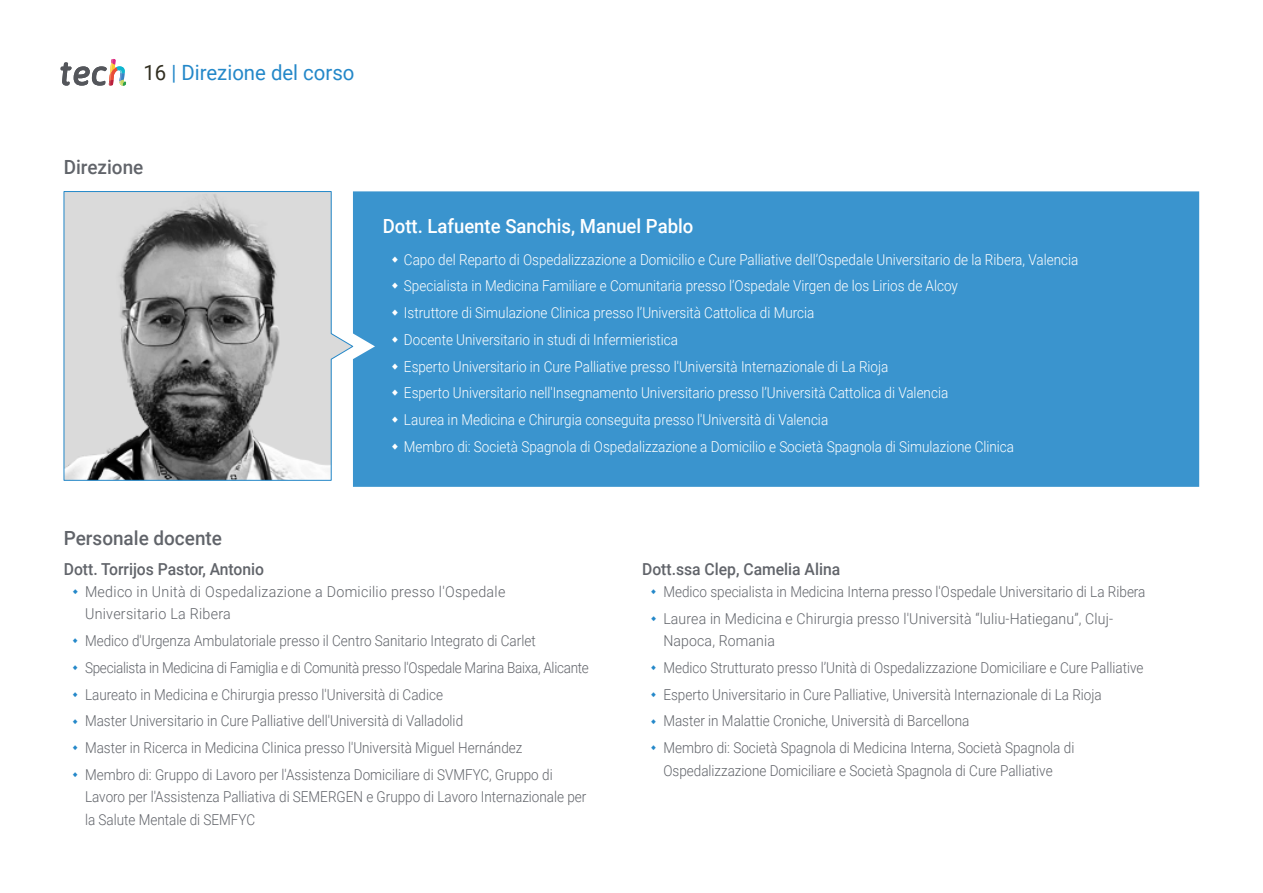
<style>
.page{position:relative;width:1263px;height:893px;background:#fff}
.page>*{position:absolute;margin:0;border:0;box-sizing:border-box;transform-origin:0 0}
.t1{font:21px "Roboto";color:#2488c9}
.t2{font:500 19.5px "Roboto";color:#fff;scale:.95 1}
.t3{font:500 19.5px "Roboto";color:#61646a}
.t4{font:500 16.5px "Roboto";color:#61646a;scale:.95 1}
.t5{font:300 15px/26.7px "Roboto";color:#61646a;scale:.9 1}
.t6{font:300 15px/26.7px "Roboto";color:#fff;scale:.9 1}
.t7{font:300 15px/26.7px "Roboto";color:#61646a;scale:.94 1}
.t8{font:300 15px/22.5px "Roboto";letter-spacing:.02em;color:#61646a;scale:.95 1}
.s1{color:#312e20}
</style>
<div class="page">
<hr style="left:1262px;top:0;width:1px;height:893px;background:#d6d7d6">
<div style="left:353px;top:191px;width:846px;height:296px;background:#3a94ce"></div>
<svg style="left:64px;top:191px;width:289px;height:290px;background:#acaeae"></svg>
<svg style="left:61px;top:59px;width:65px;height:27px"></svg>
<svg style="left:392px;top:256px;width:6px;height:6px"></svg>
<svg style="left:392px;top:283px;width:6px;height:6px"></svg>
<svg style="left:392px;top:309px;width:6px;height:7px"></svg>
<svg style="left:392px;top:336px;width:6px;height:6px"></svg>
<svg style="left:392px;top:363px;width:6px;height:6px"></svg>
<svg style="left:392px;top:390px;width:6px;height:6px"></svg>
<svg style="left:392px;top:416px;width:6px;height:7px"></svg>
<svg style="left:392px;top:443px;width:6px;height:6px"></svg>
<h1 class="t1" style="left:144px;top:57px;width:213px"><span class="s1">16</span> | Direzione del corso</h1>
<h2 class="t3" style="left:64px;top:154px;width:81px">Direzione</h2>
<h2 class="t2" style="left:383px;top:212px;width:328px">Dott. Lafuente Sanchis, Manuel Pablo</h2>
<p class="t6" style="left:404px;top:245px;width:751px">Capo del Reparto di Ospedalizzazione a Domicilio e Cure Palliative dell’Ospedale Universitario de la Ribera, Valencia Specialista in Medicina Familiare e Comunitaria presso l’Ospedale Virgen de los Lirios de Alcoy<br>Istruttore di Simulazione Clinica presso l’Università Cattolica di Murcia<br>Docente Universitario in studi di Infermieristica<br>Esperto Universitario in Cure Palliative presso l'Università Internazionale di La Rioja<br>Esperto Universitario nell'Insegnamento Universitario presso l’Università Cattolica di Valencia<br>Laurea in Medicina e Chirurgia conseguita presso l'Università di Valencia<br>Membro di: Società Spagnola di Ospedalizzazione a Domicilio e Società Spagnola di Simulazione Clinica</p>
<h2 class="t3" style="left:64px;top:525px;width:160px">Personale docente</h2>
<p class="t4" style="left:64px;top:557px;width:212px">Dott. Torrijos Pastor, Antonio</p>
<p class="t8" style="left:85px;top:580px;width:444px">Medico in Unità di Ospedalizazione a Domicilio presso l'Ospedale<br>Universitario La Ribera</p>
<p class="t5" style="left:85px;top:627px;width:561px">Medico d'Urgenza Ambulatoriale presso il Centro Sanitario Integrato di Carlet Specialista in Medicina di Famiglia e di Comunità presso l'Ospedale Marina Baixa, Alicante Laureato in Medicina e Chirurgia presso l'Università di Cadice<br>Master Universitario in Cure Palliative dell'Università di Valladolid<br>Master in Ricerca in Medicina Clinica presso l'Università Miguel Hernández<br>Membro di: Gruppo di Lavoro per l'Assistenza Domiciliare di SVMFYC, Gruppo di</p>
<p class="t5" style="left:85px;top:785px;width:559px;line-height:22.5px">Lavoro per l'Assistenza Palliativa di SEMERGEN e Gruppo di Lavoro Internazionale per la Salute Mentale di SEMFYC</p>
<p class="t4" style="left:642px;top:557px;width:210px">Dott.ssa Clep, Camelia Alina</p>
<p class="t5" style="left:663px;top:578px;width:537px">Medico specialista in Medicina Interna presso l'Ospedale Universitario di La Ribera<br>Laurea in Medicina e Chirurgia presso l'Università “luliu-Hatieganu”, Cluj-</p>
<p class="t7" style="left:663px;top:627px;width:512px">Napoca, Romania<br>Medico Strutturato presso l’Unità di Ospedalizzazione Domiciliare e Cure Palliative Esperto Universitario in Cure Palliative, Università Internazionale di La Rioja Master in Malattie Croniche, Università di Barcellona<br>Membro di: Società Spagnola di Medicina Interna, Società Spagnola di</p>
<p class="t5" style="left:663px;top:756px;width:434px">Ospedalizzazione Domiciliare e Società Spagnola di Cure Palliative</p>
</div>
